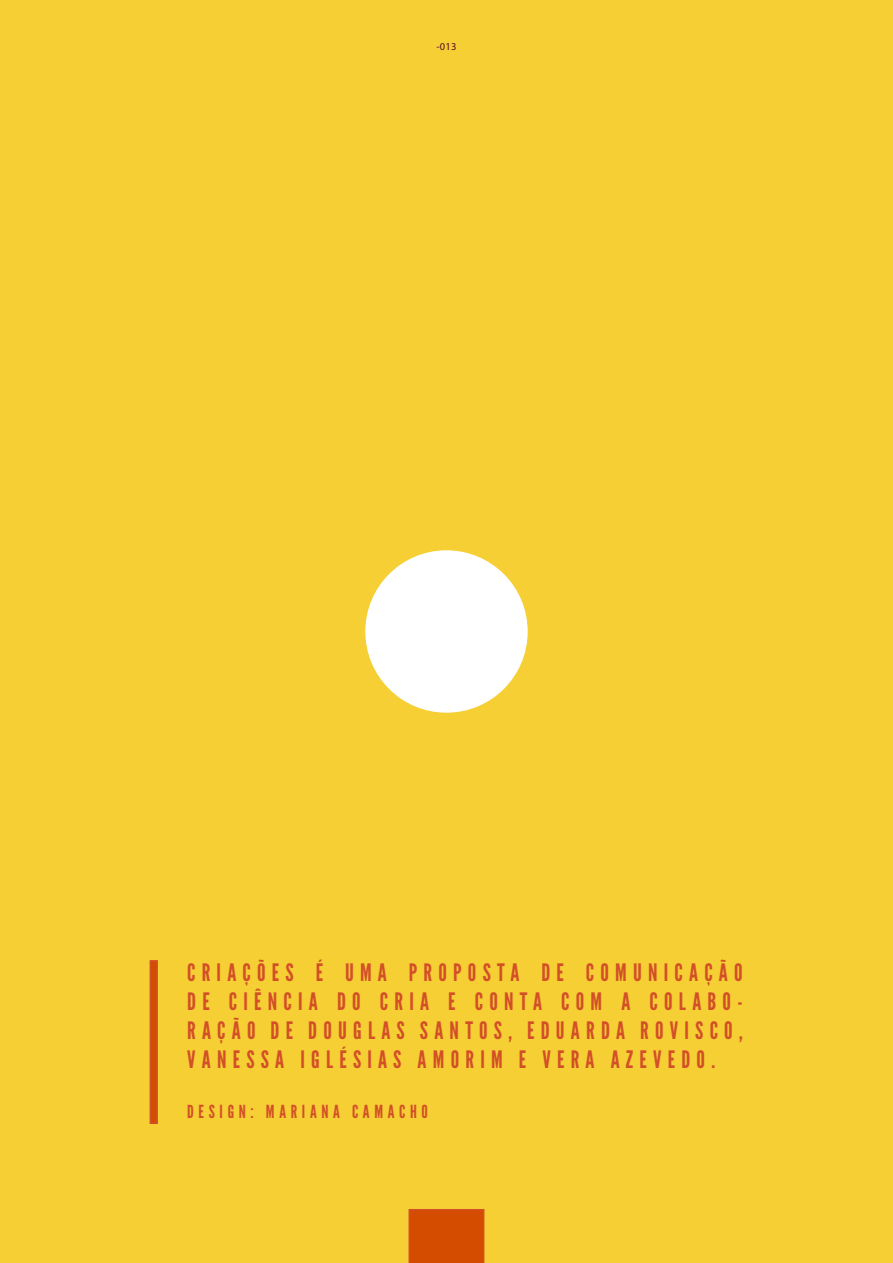
<style>
.page{position:relative;width:893px;height:1263px;background:#f6cf34}
.page>*{position:absolute;margin:0;border:0;box-sizing:border-box;transform-origin:0 0}
.Subtitle{font:24px/28.8px "League Gothic";letter-spacing:.26em;color:#d24f27;text-align:justify}
.Subtitle-2{font:18px "League Gothic";letter-spacing:.26em;color:#d24f27}
.t1{font:10.5px "Myriad Pro";color:#5b0925}
</style>
<div class="page">
<div style="left:365px;top:550px;width:163px;height:163px;background:#fff;border-radius:50%"></div>
<svg style="left:150px;top:960px;width:8px;height:164px"></svg>
<div style="left:409px;top:1209px;width:75px;height:54px;background:#d44c00"></div>
<p class="t1" style="left:436px;top:40px;width:22px">-013</p>
<p class="Subtitle" style="left:187px;top:959px;width:557px">CRIAÇÕES É UMA PROPOSTA DE COMUNICAÇÃO DE CIÊNCIA DO CRIA E CONTA COM A COLABO-RAÇÃO DE DOUGLAS SANTOS, EDUARDA ROVISCO, VANESSA IGLÉSIAS AMORIM E VERA AZEVEDO.</p>
<p class="Subtitle-2" style="left:187px;top:1101px;width:242px">DESIGN: MARIANA CAMACHO</p>
</div>
